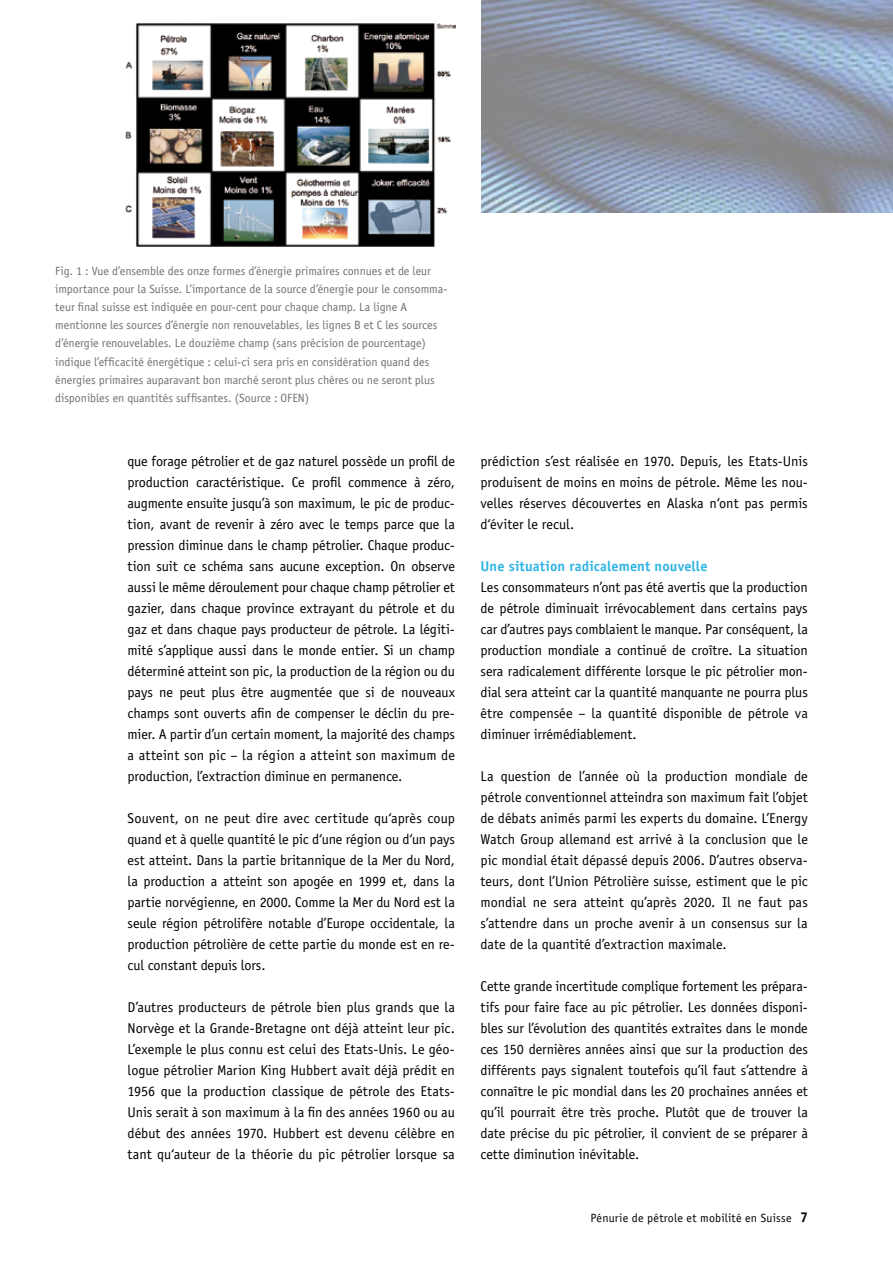
<style>
.page{position:relative;width:893px;height:1263px;background:#fff}
.page>*{position:absolute;margin:0;border:0;box-sizing:border-box;transform-origin:0 0}
.t1{font:14.25px/21px "Officina Sans";letter-spacing:-.005em;color:#000;text-align:justify}
.t2{font:700 14.25px "Officina Sans";letter-spacing:.01em;color:#32b5e5}
.t3{font:12px/18.1px "Officina Sans";letter-spacing:-.005em;color:#707173}
.t4{font:12px "Officina Sans";letter-spacing:.015em;color:#000}
.s1{font-weight:700;font-size:14.25px}
</style>
<div class="page">
<svg style="left:481px;top:0;width:412px;height:213px;background:#8e98aa"></svg>
<img style="left:125px;top:23px;width:330px;height:224px">
<p class="t3" style="left:55px;top:262px;width:394px">Fig. 1 : Vue d’ensemble des onze formes d’énergie primaires connues et de leur importance pour la Suisse. L’importance de la source d’énergie pour le consomma&shy;teur final suisse est indiquée en pour-cent pour chaque champ. La ligne A mentionne les sources d’énergie non renouvelables, les lignes B et C les sources d’énergie renouvelables. Le douzième champ (sans précision de pourcentage) indique l’efficacité énergétique : celui-ci sera pris en considération quand des énergies primaires auparavant bon marché seront plus chères ou ne seront plus disponibles en quantités suffisantes. (Source : OFEN)</p>
<p class="t1" style="left:128px;top:450px;width:329px">que forage pétrolier et de gaz naturel possède un profil de production caractéristique. Ce profil commence à zéro, augmente ensuite jusqu’à son maximum, le pic de produc&shy;tion, avant de revenir à zéro avec le temps parce que la pression diminue dans le champ pétrolier. Chaque produc&shy;tion suit ce schéma sans aucune exception. On observe aussi le même déroulement pour chaque champ pétrolier et gazier, dans chaque province extrayant du pétrole et du gaz et dans chaque pays producteur de pétrole. La légiti&shy;mité s’applique aussi dans le monde entier. Si un champ déterminé atteint son pic, la production de la région ou du pays ne peut plus être augmentée que si de nouveaux champs sont ouverts afin de compenser le déclin du pre&shy;mier. A partir d’un certain moment, la majorité des champs a atteint son pic – la région a atteint son maximum de production, l’extraction diminue en permanence.</p>
<p class="t1" style="left:128px;top:807px;width:329px">Souvent, on ne peut dire avec certitude qu‘après coup quand et à quelle quantité le pic d‘une région ou d‘un pays est atteint. Dans la partie britannique de la Mer du Nord, la production a atteint son apogée en 1999 et, dans la partie norvégienne, en 2000. Comme la Mer du Nord est la seule région pétrolifère notable d’Europe occidentale, la production pétrolière de cette partie du monde est en re&shy;cul constant depuis lors.</p>
<p class="t1" style="left:128px;top:996px;width:329px">D’autres producteurs de pétrole bien plus grands que la Norvège et la Grande-Bretagne ont déjà atteint leur pic.<br>L’exemple le plus connu est celui des Etats-Unis. Le géo&shy;logue pétrolier Marion King Hubbert avait déjà prédit en 1956 que la production classique de pétrole des Etats-Unis serait à son maximum à la fin des années 1960 ou au début des années 1970. Hubbert est devenu célèbre en tant qu‘auteur de la théorie du pic pétrolier lorsque sa</p>
<p class="t1" style="left:480px;top:450px;width:329px">prédiction s’est réalisée en 1970. Depuis, les Etats-Unis produisent de moins en moins de pétrole. Même les nou&shy;velles réserves découvertes en Alaska n‘ont pas permis d‘éviter le recul.</p>
<p class="t2" style="left:480px;top:557px;width:228px">Une situation radicalement nouvelle</p>
<p class="t1" style="left:480px;top:576px;width:329px">Les consommateurs n’ont pas été avertis que la production de pétrole diminuait irrévocablement dans certains pays car d’autres pays comblaient le manque. Par conséquent, la production mondiale a continué de croître. La situation sera radicalement différente lorsque le pic pétrolier mon&shy;dial sera atteint car la quantité manquante ne pourra plus être compensée – la quantité disponible de pétrole va diminuer irrémédiablement.</p>
<p class="t1" style="left:480px;top:765px;width:329px">La question de l’année où la production mondiale de pétrole conventionnel atteindra son maximum fait l’objet de débats animés parmi les experts du domaine. L’Energy Watch Group allemand est arrivé à la conclusion que le pic mondial était dépassé depuis 2006. D’autres observa&shy;teurs, dont l’Union Pétrolière suisse, estiment que le pic mondial ne sera atteint qu’après 2020. Il ne faut pas s’attendre dans un proche avenir à un consensus sur la date de la quantité d’extraction maximale.</p>
<p class="t1" style="left:480px;top:976px;width:329px">Cette grande incertitude complique fortement les prépara&shy;tifs pour faire face au pic pétrolier. Les données disponi&shy;bles sur l’évolution des quantités extraites dans le monde ces 150 dernières années ainsi que sur la production des différents pays signalent toutefois qu’il faut s’attendre à connaître le pic mondial dans les 20 prochaines années et qu’il pourrait être très proche. Plutôt que de trouver la date précise du pic pétrolier, il convient de se préparer à cette diminution inévitable.</p>
<p class="t4" style="left:590px;top:1211px;width:219px">Pénurie de pétrole et mobilité en Suisse <span class="s1">7</span></p>
</div>
